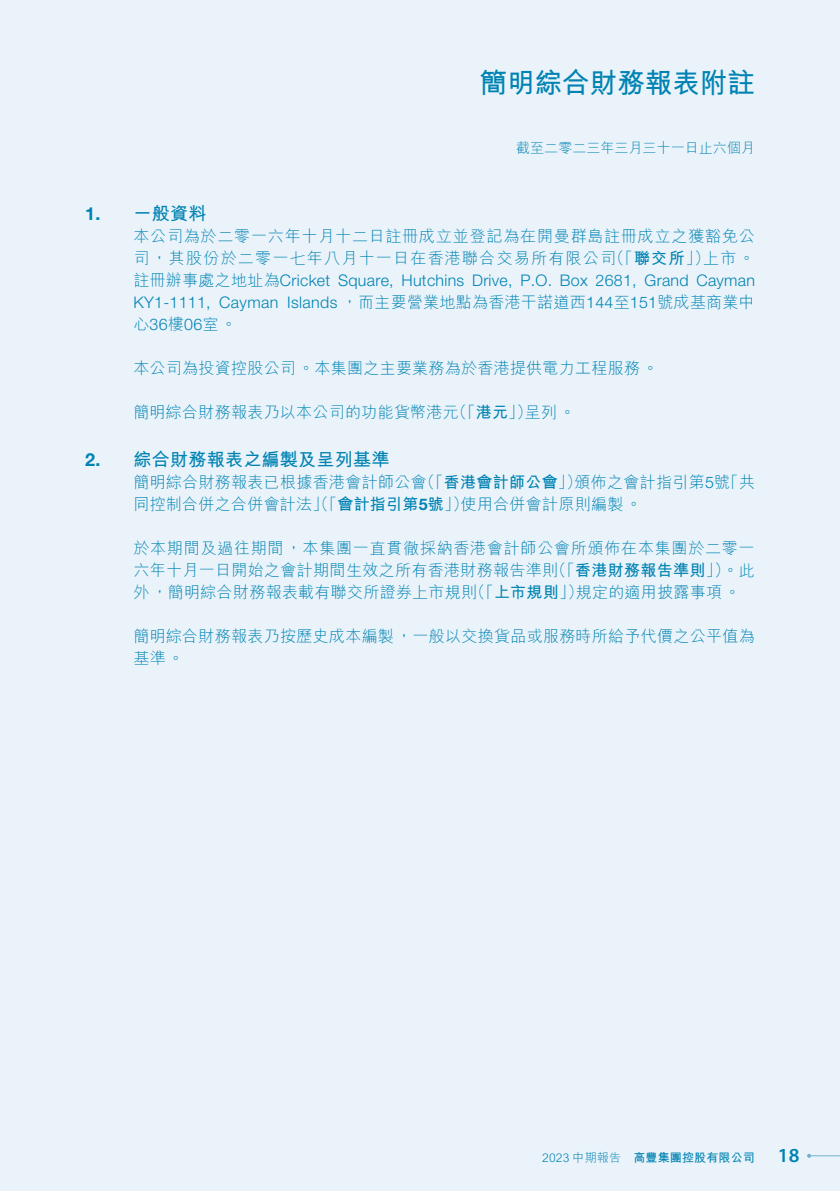
<style>
.page{position:relative;width:840px;height:1191px;background:#fff}
.page>*{position:absolute;margin:0;border:0;box-sizing:border-box;transform-origin:0 0}
.t1{font:700 28px "M Hei HK";color:#0083b3}
.t2{font:600 20px "Myriad Pro";color:#0083b3}
.t3{font:700 18px "M Hei HK";letter-spacing:.015em;color:#0083b3}
.t4{font:700 18px "Helvetica Neue LT Std";color:#0083b3}
.t5{font:300 16px/22px "M Hei HK";letter-spacing:.02em;color:#0083b3}
.t6{font:300 16px "Helvetica Neue LT Std";letter-spacing:.015em;color:#0083b3}
.t7{font:300 16px/22px "M Hei HK";letter-spacing:.045em;color:#0083b3;text-align:right}
.t8{font:300 16px/22px "M Hei HK";letter-spacing:.05em;color:#0083b3;text-align:right}
.t9{font:300 16px "M Hei HK";letter-spacing:.075em;color:#0083b3}
.t10{font:700 16px "M Hei HK";letter-spacing:.02em;color:#0083b3}
.t11{font:300 14px "M Hei HK";color:#0083b3}
.t12{font:700 12px "M Hei HK";letter-spacing:.015em;color:#0083b3}
.t13{font:300 12px "M Hei HK";letter-spacing:.015em;color:#0083b3}
.s1{font-weight:700}
.s2{font-family:"Helvetica Neue LT Std"}
.s3{font-weight:300}
.s4{font-family:"Helvetica Neue LT Std";font-weight:700}
</style>
<div class="page">
<hr style="left:808px;top:1155px;width:31px;height:1px;background:#71b1cf">
<svg style="left:806px;top:1153px;width:4px;height:4px"></svg>
<p class="t4" style="left:85px;top:203px;width:17px">1.</p>
<p class="t4" style="left:85px;top:449px;width:17px">2.</p>
<h1 class="t1" style="left:479px;top:62px;width:276px">簡明綜合財務報表附註</h1>
<p class="t3" style="left:133px;top:200px;width:74px">一般資料</p>
<p class="t11" style="left:516px;top:138px;width:240px">截至二零二三年三月三十一日止六個月</p>
<p class="t8" style="left:133px;top:225px;width:622px">本公司為於二零一六年十月十二日註冊成立並登記為在開曼群島註冊成立之獲豁免公上市。</p>
<p class="t5" style="left:608px;top:247px;width:103px">（「<span class="s1">聯交所</span>」）</p>
<p class="t9" style="left:133px;top:247px;width:484px">司，其股份於二零一七年八月十一日在香港聯合交易所有限公司</p>
<p class="t5" style="left:287px;top:269px;width:469px;text-indent:-154px">註冊辦事處之地址為<span class="s2">Cricket<br>Islands</span> ，而主要營業地點為香港干諾道西<span class="s2">144</span>至<span class="s2">151</span>號成基商業中</p>
<p class="t6" style="left:338px;top:271px;width:57px">Square,</p>
<p class="t6" style="left:472px;top:271px;width:81px">Drive P, O. .</p>
<p class="t6" style="left:644px;top:271px;width:46px">Grand</p>
<p class="t6" style="left:696px;top:271px;width:60px">Cayman</p>
<p class="t6" style="left:401px;top:271px;width:64px">Hutchins</p>
<p class="t6" style="left:559px;top:271px;width:29px">Box</p>
<p class="t6" style="left:595px;top:271px;width:43px">2681,</p>
<p class="t6" style="left:219px;top:293px;width:61px">Cayman</p>
<p class="t6" style="left:133px;top:293px;width:79px">KY1-1111,</p>
<p class="t5" style="left:133px;top:313px;width:105px">心<span class="s2">36</span>樓<span class="s2">06</span>室。</p>
<p class="t5" style="left:133px;top:357px;width:526px">本公司為投資控股公司。本集團之主要業務為於香港提供電力工程服務。</p>
<p class="t5" style="left:524px;top:401px;width:52px">呈列。</p>
<p class="t5" style="left:451px;top:401px;width:83px">（「<span class="s1">港元</span>」）</p>
<p class="t5" style="left:133px;top:401px;width:327px">簡明綜合財務報表乃以本公司的功能貨幣港元</p>
<p class="t3" style="left:133px;top:446px;width:257px">綜合財務報表之編製及呈列基準</p>
<p class="t10" style="left:419px;top:471px;width:164px"><span class="s3">（「</span>香港會計師公會<span class="s3">」）</span></p>
<p class="t5" style="left:133px;top:471px;width:295px">簡明綜合財務報表已根據香港會計師公會</p>
<p class="t5" style="left:574px;top:471px;width:182px">頒佈之會計指引第 「號<span class="s2">5</span> 共</p>
<p class="t5" style="left:133px;top:493px;width:336px">同控制合併之合併會計法」（「<span class="s1">會計指引第號</span><span class="s4">5</span> 」）</p>
<p class="t7" style="left:133px;top:537px;width:622px">於本期間及過往期間，本集團一直貫徹採納香港會計師公會所頒佈在本集團於二零一（「<span class="s1">香港財務報告準則</span>」）。此</p>
<p class="t5" style="left:460px;top:493px;width:182px">使用合併會計原則編製。</p>
<p class="t5" style="left:133px;top:559px;width:426px">六年十月一日開始之會計期間生效之所有香港財務報告準則</p>
<p class="t5" style="left:469px;top:581px;width:115px">（「<span class="s1">上市規則</span>」）</p>
<p class="t5" style="left:133px;top:581px;width:345px">外，簡明綜合財務報表載有聯交所證券上市規則</p>
<p class="t5" style="left:133px;top:625px;width:622px">簡明綜合財務報表乃按歷史成本編製，一般以交換貨品或服務時所給予代價之公平值為基準。</p>
<p class="t5" style="left:575px;top:581px;width:166px">規定的適用披露事項。</p>
<p class="t13" style="left:542px;top:1149px;width:80px">2023 中期報告</p>
<p class="t12" style="left:633px;top:1148px;width:123px">高豐集團控股有限公司</p>
<p class="t2" style="left:777px;top:1144px;width:23px">18</p>
</div>
